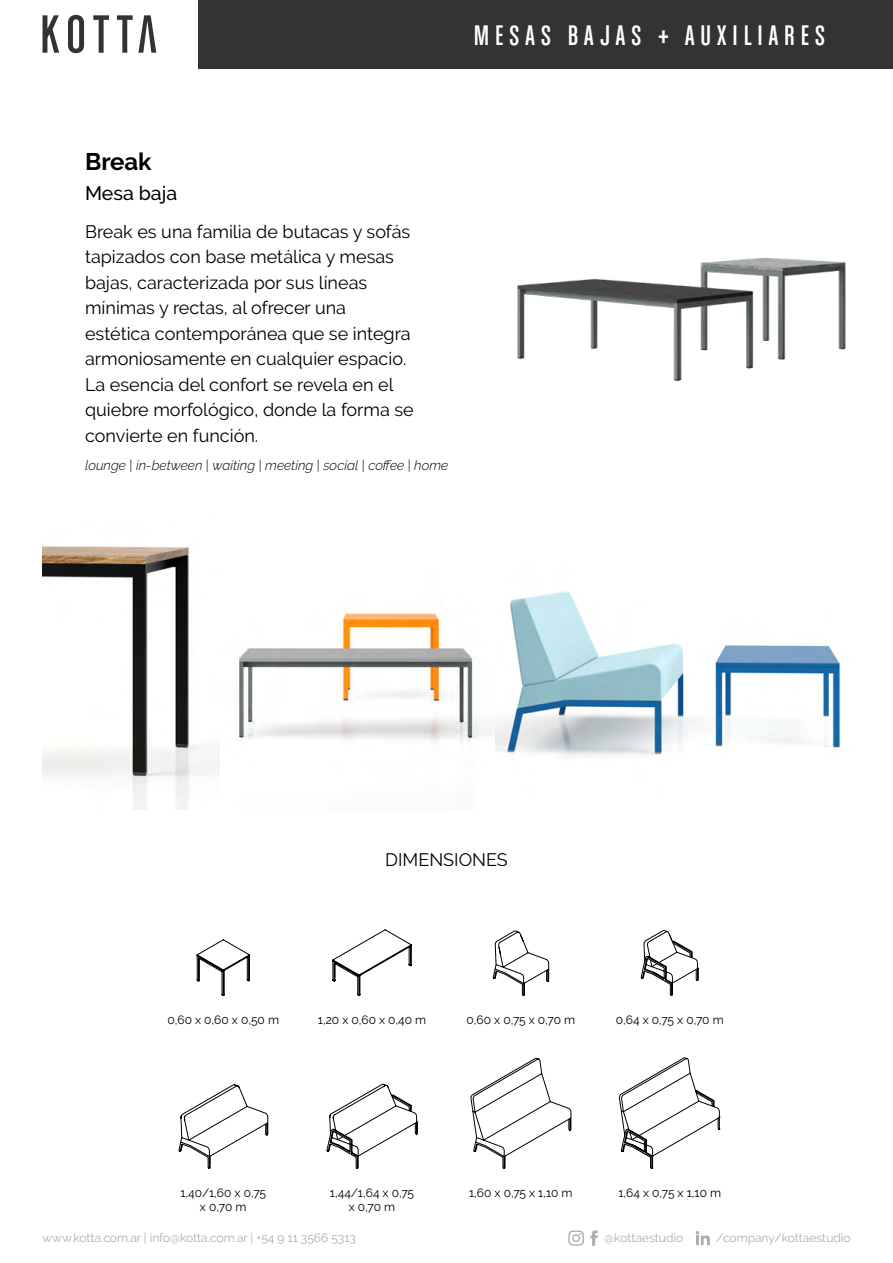
<style>
.page{position:relative;width:893px;height:1263px;background:#fff}
.page>*{position:absolute;margin:0;border:0;box-sizing:border-box;transform-origin:0 0}
.t1{font:30px "Chalet Comprime Cologne Eighty";letter-spacing:.2em;color:#fff}
.t2{font:700 24px "Raleway";color:#000}
.t3{font:500 19.5px "Raleway";color:#000}
.t4{font:18px/25.5px "Raleway";color:#000}
.t5{font:italic 300 13.5px "Raleway";color:#000}
.t6{font:12px/14.4px "Raleway";color:#000;text-align:center}
.t7{font:12px "Raleway";color:#adadad}
.s1{font-style:normal}
</style>
<div class="page">
<div style="left:199px;top:0;width:694px;height:68px;background:#333"></div>
<svg style="left:43px;top:15px;width:16px;height:38px"></svg>
<svg style="left:68px;top:15px;width:16px;height:38px"></svg>
<svg style="left:93px;top:15px;width:16px;height:38px"></svg>
<svg style="left:117px;top:15px;width:39px;height:38px"></svg>
<svg style="left:568px;top:1230px;width:16px;height:16px"></svg>
<svg style="left:590px;top:1230px;width:8px;height:16px"></svg>
<svg style="left:696px;top:1231px;width:14px;height:14px"></svg>
<img style="left:517px;top:257px;width:329px;height:124px">
<img style="left:495px;top:591px;width:346px;height:166px">
<img style="left:43px;top:546px;width:447px;height:263px">
<svg style="left:661px;top:930px;width:59px;height:201px"></svg>
<svg style="left:471px;top:931px;width:227px;height:237px"></svg>
<svg style="left:197px;top:929px;width:215px;height:67px"></svg>
<svg style="left:179px;top:1084px;width:239px;height:84px"></svg>
<h1 class="t1" style="left:474px;top:18px;width:353px">MESAS BAJAS + AUXILIARES</h1>
<h2 class="t2" style="left:85px;top:148px;width:68px">Break</h2>
<p class="t3" style="left:85px;top:182px;width:94px">Mesa baja</p>
<p class="t4" style="left:85px;top:219px;width:330px">Break es una familia de butacas y sofás tapizados con base metálica y mesas bajas, caracterizada por sus líneas mínimas y rectas, al ofrecer una estética contemporánea que se integra armoniosamente en cualquier espacio.<br>La esencia del confort se revela en el quiebre morfológico, donde la forma se convierte en función.</p>
<p class="t5" style="left:85px;top:458px;width:365px">lounge <span class="s1">|</span> in-between <span class="s1">|</span> waiting <span class="s1">|</span> meeting <span class="s1">|</span> social <span class="s1">|</span> coffee <span class="s1">|</span> home</p>
<p class="t4" style="left:385px;top:847px;width:124px">DIMENSIONES</p>
<p class="t6" style="left:167px;top:1012px;width:113px">0,60 x 0,60 x 0,50 m</p>
<p class="t6" style="left:318px;top:1012px;width:110px">1,20 x 0,60 x 0,40 m</p>
<p class="t6" style="left:466px;top:1012px;width:110px">0,60 x 0,75 x 0,70 m</p>
<p class="t6" style="left:616px;top:1012px;width:109px">0,64 x 0,75 x 0,70 m</p>
<p class="t6" style="left:180px;top:1185px;width:87px">1,40/1,60 x 0,75 x 0,70 m</p>
<p class="t6" style="left:469px;top:1185px;width:105px">1,60 x 0,75 x 1,10 m</p>
<p class="t6" style="left:618px;top:1185px;width:104px">1,64 x 0,75 x 1,10 m</p>
<p class="t6" style="left:330px;top:1185px;width:86px">1,44/1,64 x 0,75 x 0,70 m</p>
<p class="t7" style="left:43px;top:1230px;width:315px">www.kotta.com.ar | info@kotta.com.ar | +54 9 11 3566 5313</p>
<p class="t7" style="left:604px;top:1230px;width:80px">@kottaestudio</p>
<p class="t7" style="left:716px;top:1230px;width:136px">/company/kottaestudio</p>
</div>
